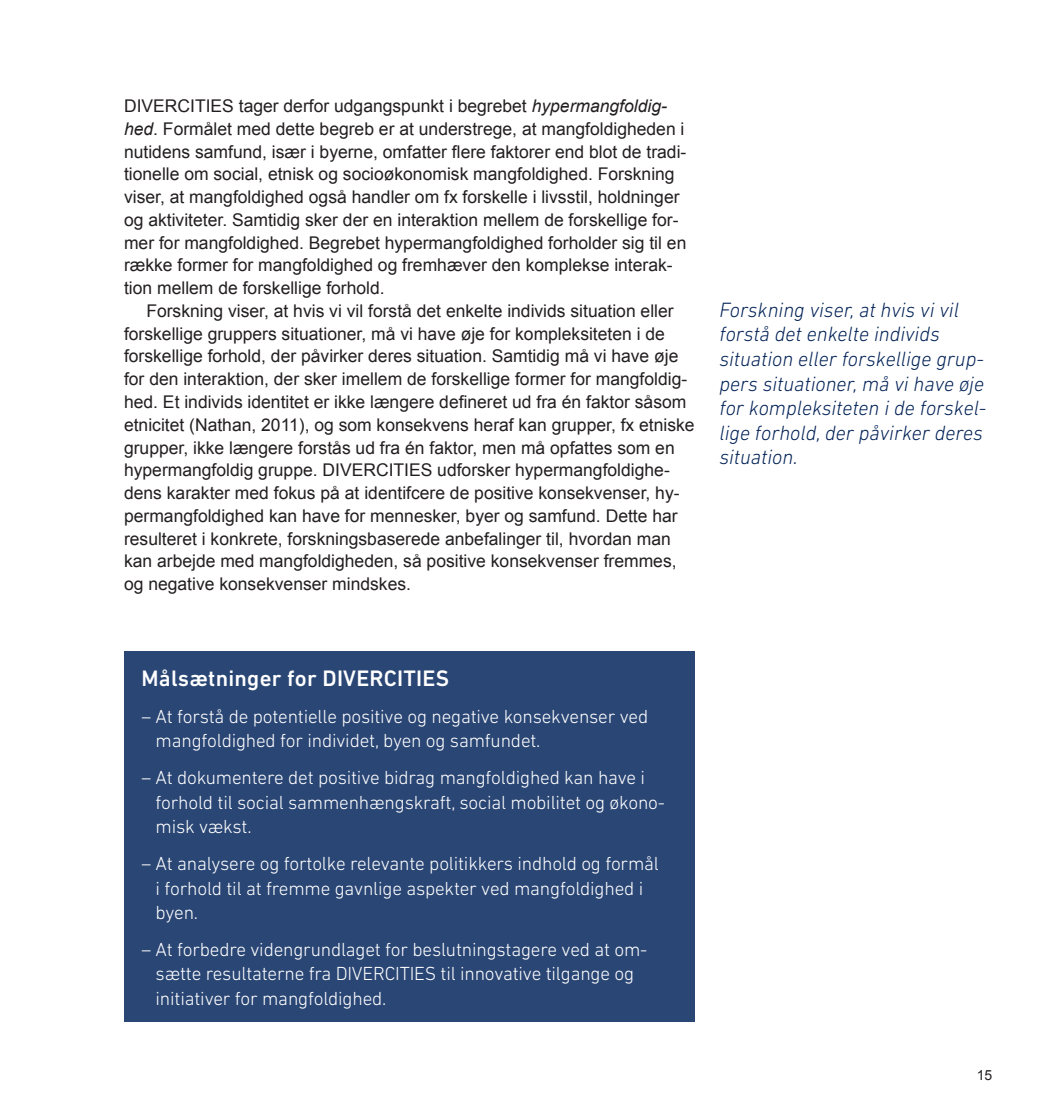
<style>
.page{position:relative;width:1042px;height:1117px;background:#fff}
.page>*{position:absolute;margin:0;border:0;box-sizing:border-box;transform-origin:0 0}
.t1{font:500 22.75px "DIN Next LT Pro";letter-spacing:.01em;color:#fff}
.t2{font:italic 300 21px/24.5px "DIN Next LT Pro";color:#002156}
.t3{font:300 19.25px/24.5px "DIN Next LT Pro";letter-spacing:-.01em;color:#fff}
.t4{font:17.5px/22.8px "Arial";color:#231f20}
.t5{font:14px "Arial";color:#231f20}
.s1{font-style:italic}
</style>
<div class="page">
<div style="left:124px;top:651px;width:570px;height:371px;background:#2a4675"></div>
<p class="t4" style="left:124px;top:95px;width:564px">DIVERCITIES tager derfor udgangspunkt i begrebet <span class="s1">hypermangfoldig&shy;hed</span>. Formålet med dette begreb er at understrege, at mangfoldigheden i nutidens samfund, især i byerne, omfatter flere faktorer end blot de tradi&shy;tionelle om social, etnisk og socioøkonomisk mangfoldighed. Forskning viser, at mangfoldighed også handler om fx forskelle i livsstil, holdninger og aktiviteter. Samtidig sker der en interaktion mellem de forskellige for&shy;mer for mangfoldighed. Begrebet hypermangfoldighed forholder sig til en række former for mangfoldighed og fremhæver den komplekse interak&shy;tion mellem de forskellige forhold.</p>
<p class="t4" style="left:124px;top:299px;width:572px;text-indent:22px">Forskning viser, at hvis vi vil forstå det enkelte individs situation eller forskellige gruppers situationer, må vi have øje for kompleksiteten i de forskellige forhold, der påvirker deres situation. Samtidig må vi have øje for den interaktion, der sker imellem de forskellige former for mangfoldig&shy;hed. Et individs identitet er ikke længere defineret ud fra én faktor såsom etnicitet (Nathan, 2011), og som konsekvens heraf kan grupper, fx etniske grupper, ikke længere forstås ud fra én faktor, men må opfattes som en hypermangfoldig gruppe. DIVERCITIES udforsker hypermangfoldighe&shy;dens karakter med fokus på at identifcere de positive konsekvenser, hy&shy;permangfoldighed kan have for mennesker, byer og samfund. Dette har resulteret i konkrete, forskningsbaserede anbefalinger til, hvordan man kan arbejde med mangfoldigheden, så positive konsekvenser fremmes, og negative konsekvenser mindskes.</p>
<p class="t2" style="left:719px;top:297px;width:268px">Forskning viser, at hvis vi vil forstå det enkelte individs situation eller forskellige grup&shy;pers situationer, må vi have øje for kompleksiteten i de forskel&shy;lige forhold, der påvirker deres situation.</p>
<h1 class="t1" style="left:142px;top:665px;width:309px">Målsætninger for DIVERCITIES</h1>
<p class="t3" style="left:156px;top:703px;width:494px;text-indent:-14px">– At forstå de potentielle positive og negative konsekvenser ved mangfoldighed for individet, byen og samfundet.</p>
<p class="t3" style="left:156px;top:765px;width:511px;text-indent:-14px">– At dokumentere det positive bidrag mangfoldighed kan have i forhold til social sammenhængskraft, social mobilitet og økono&shy;misk vækst.</p>
<p class="t3" style="left:156px;top:850px;width:505px;text-indent:-14px">– At analysere og fortolke relevante politikkers indhold og formål i forhold til at fremme gavnlige aspekter ved mangfoldighed i byen.</p>
<p class="t3" style="left:156px;top:936px;width:493px;text-indent:-14px">– At forbedre videngrundlaget for beslutningstagere ved at om&shy;sætte resultaterne fra DIVERCITIES til innovative tilgange og initiativer for mangfoldighed.</p>
<p class="t5" style="left:977px;top:1065px;width:17px">15</p>
</div>
